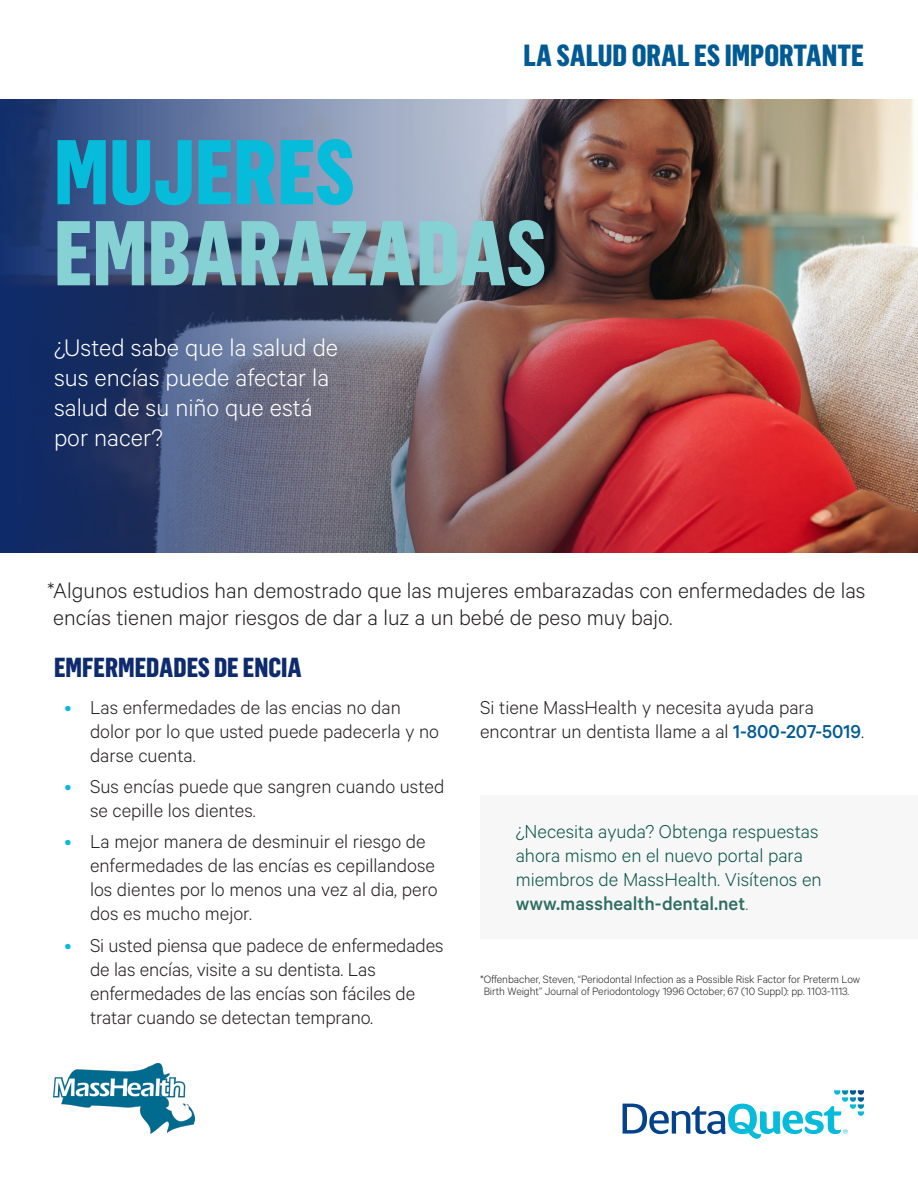
<style>
.page{position:relative;width:918px;height:1188px;background:#fff}
.page>*{position:absolute;margin:0;border:0;box-sizing:border-box;transform-origin:0 0}
.t1{font:800 90px/81px "Flama Condensed";color:#85d1d4}
.t2{font:800 30px "Flama Condensed";color:#005a93}
.Lead-In{font:300 27px/30px "Calibre";color:#fff}
.Body_Copy{font:800 27px "Flama Condensed";color:#0d2b6d}
.body{font:300 24px/27px "Calibre";color:#231f20}
.Body_Copy-2{font:300 21px/24px "Calibre";color:#231f20}
.body-2{font:300 21px/24px "Calibre";color:#095549}
.Bullets{font:300 12px/12px "Calibre";letter-spacing:-.005em;color:#231f20}
.s1{color:#07bbda}
.s2{font-weight:500;color:#005a93}
.s3{font-weight:500;color:#2f6d63}
.s4{color:#2f6d63}
</style>
<div class="page">
<img style="left:863px;top:99px;width:55px;height:454px">
<img style="left:0;top:99px;width:863px;height:454px">
<div style="left:480px;top:796px;width:438px;height:143px;background:#f7f7f8"></div>
<svg style="left:623px;top:1090px;width:241px;height:49px"></svg>
<img style="left:54px;top:1064px;width:140px;height:70px">
<p class="t2" style="left:523px;top:36px;width:342px">LA SALUD ORAL ES IMPORTANTE</p>
<p class="t1" style="left:54px;top:129px;width:494px"><span class="s1">MUJERES<br></span>EMBARAZADAS</p>
<p class="Lead-In" style="left:54px;top:331px;width:286px">¿Usted sabe que la salud de sus encías puede afectar la salud de su niño que está por nacer?</p>
<p class="body" style="left:47px;top:576px;width:820px">*Algunos estudios han demostrado que las mujeres embarazadas con enfermedades de las encías tienen major riesgos de dar a luz a un bebé de peso muy bajo.</p>
<p class="Body_Copy" style="left:54px;top:650px;width:249px">EMFERMEDADES DE ENCIA</p>
<p class="Body_Copy-2" style="left:90px;top:695px;width:351px;text-indent:-26px"><span class="s1">•</span> Las enfermedades de las encias no dan dolor por lo que usted puede padecerla y no darse cuenta.</p>
<p class="Body_Copy-2" style="left:90px;top:774px;width:356px;text-indent:-26px"><span class="s1">•</span> Sus encías puede que sangren cuando usted se cepille los dientes.</p>
<p class="Body_Copy-2" style="left:90px;top:829px;width:349px;text-indent:-26px"><span class="s1">•</span> La mejor manera de desminuir el riesgo de enfermedades de las encías es cepillandose los dientes por lo menos una vez al dia, pero dos es mucho mejor.</p>
<p class="Body_Copy-2" style="left:90px;top:932px;width:355px;text-indent:-26px"><span class="s1">•</span> Si usted piensa que padece de enfermedades de las encías, visite a su dentista. Las enfermedades de las encías son fáciles de tratar cuando se detectan temprano.</p>
<p class="Body_Copy-2" style="left:480px;top:695px;width:385px">Si tiene MassHealth y necesita ayuda para encontrar un dentista llame a al <span class="s2">1-800-207-5019</span>.</p>
<p class="body-2" style="left:516px;top:818px;width:307px">¿Necesita ayuda? Obtenga respuestas ahora mismo en el nuevo portal para miembros de MassHealth. Visítenos en <span class="s3">www.masshealth-dental.net</span><span class="s4">.</span></p>
<p class="Bullets" style="left:484px;top:973px;width:378px;text-indent:-4px">*Offenbacher, Steven, “Periodontal Infection as a Possible Risk Factor for Preterm Low<br>Birth Weight” Journal of Periodontology 1996 October; 67 (10 Suppl): pp. 1103-1113.</p>
</div>
